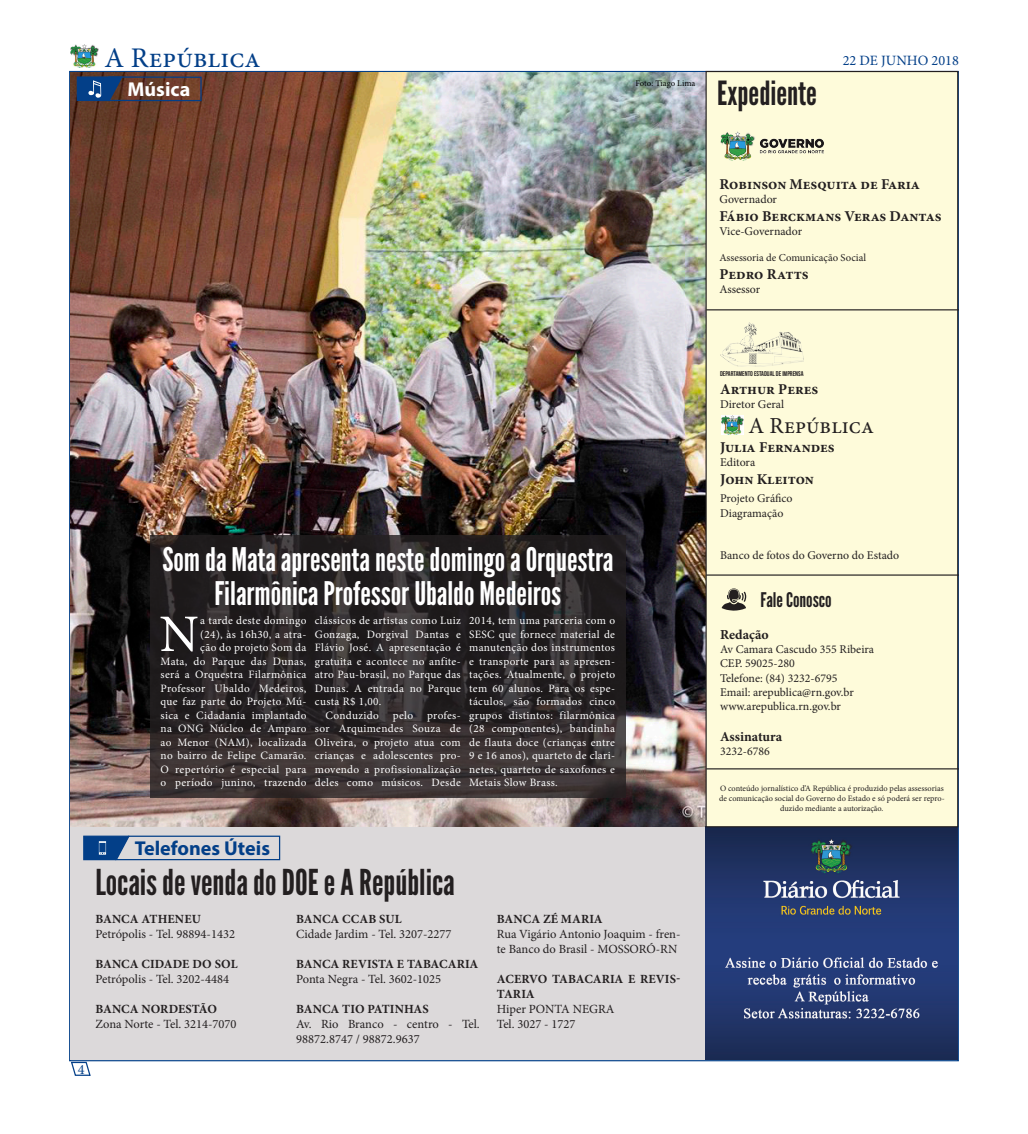
<style>
.page{position:relative;width:1028px;height:1134px;background:#fff}
.page>*{position:absolute;margin:0;border:0;box-sizing:border-box;transform-origin:0 0}
.Parágrafo_com_Capitu{font:52.75px "Minion Pro";color:#fff}
.Titulo{font:35.62px "League Gothic";color:#231f20}
.t1{font:33.25px "League Gothic";color:#231f20}
.Titulo-2{font:32.5px/33.8px "League Gothic";color:#fff;text-align:center}
.t2{font:28.5px "Minion Pro";color:#033f88}
.t3{font:22.88px "Minion Pro";color:#231f20}
.Chapéu{font:700 20.12px "Myriad Pro";color:#033f88}
.t4{font:20.12px "League Gothic";color:#231f20}
.t5{font:700 20.12px "Myriad Pro";color:#fff}
.t6{font:700 15px "Minion Pro";color:#231f20}
.t7{font:14.25px "Minion Pro";color:#033f88}
.t8{font:700 13.75px "Minion Pro";letter-spacing:-.005em;color:#231f20}
.Parágrafo_Básico_1{font:12.5px/15px "Minion Pro";color:#231f20}
.Intertítulos{font:700 12.5px/15px "Minion Pro";letter-spacing:.01em;color:#231f20}
.Parágrafo_Básico_1-2{font:700 12.5px "Minion Pro";letter-spacing:.01em;color:#231f20}
.t9{font:11.88px "Minion Pro";color:#231f20}
.Parágrafo_básico_2{font:11.25px/13.5px "Minion Pro";letter-spacing:.03em;color:#fff;text-align:justify}
.Parágrafo_com_Capitu-2{font:11.25px/13.5px "Minion Pro";letter-spacing:.03em;color:#fff;text-align:right}
.t10{font:10.62px "Minion Pro";color:#231f20}
.Créditos{font:8.75px "Minion Pro";letter-spacing:-.005em;color:#000}
.t11{font:8.25px/10px "Minion Pro";color:#231f20;text-align:center}
.t12{font:6.88px "Bebas Neue";color:#231f20}
</style>
<div class="page">
<svg style="left:70px;top:1061px;width:22px;height:15px"></svg>
<img style="left:71px;top:44px;width:27px;height:23px">
<img style="left:70px;top:72px;width:635px;height:755px">
<div style="left:70px;top:827px;width:635px;height:233px;background:#dcd9da"></div>
<svg style="left:83px;top:835px;width:198px;height:26px"></svg>
<img style="left:705px;top:827px;width:252px;height:232px">
<div style="left:706px;top:72px;width:251px;height:755px;background:#fefbda"></div>
<div style="left:705px;top:71px;width:253px;height:756px;border:1px solid #231f20"></div>
<hr style="left:706px;top:309px;width:252px;height:1px;background:#231f20">
<hr style="left:706px;top:574px;width:252px;height:2px;background:#231f20">
<hr style="left:706px;top:768px;width:252px;height:1px;background:#231f20">
<svg style="left:721px;top:588px;width:25px;height:23px"></svg>
<img style="left:721px;top:416px;width:22px;height:18px">
<img style="left:720px;top:131px;width:104px;height:30px">
<img style="left:720px;top:323px;width:83px;height:44px">
<svg style="left:150px;top:535px;width:475px;height:263px;background:#2c2728"></svg>
<svg style="left:76px;top:75px;width:126px;height:27px;background:#49404d"></svg>
<h3 class="t2" style="left:105px;top:39px;width:157px">A República</h3>
<p class="t5" style="left:128px;top:76px;width:64px">Música</p>
<p class="Créditos" style="left:635px;top:77px;width:61px">Foto: Tiago Lima</p>
<p class="t1" style="left:717px;top:74px;width:101px">Expediente</p>
<p class="t7" style="left:842px;top:50px;width:118px">22 DE JUNHO 2018</p>
<p class="t6" style="left:719px;top:173px;width:202px">Robinson Mesquita de Faria</p>
<p class="t9" style="left:719px;top:191px;width:59px">Governador</p>
<p class="t6" style="left:719px;top:206px;width:223px">Fábio Berckmans Veras Dantas</p>
<p class="t9" style="left:719px;top:223px;width:84px">Vice-Governador</p>
<p class="t10" style="left:719px;top:250px;width:148px">Assessoria de Comunicação Social</p>
<p class="t6" style="left:719px;top:263px;width:91px">Pedro Ratts</p>
<p class="t9" style="left:719px;top:281px;width:42px">Assessor</p>
<p class="Titulo-2" style="left:162px;top:543px;width:452px">Som da Mata apresenta neste domingo a Orquestra<br>Filarmônica Professor Ubaldo Medeiros</p>
<p class="Parágrafo_com_Capitu-2" style="left:160px;top:614px;width:147px">a tarde deste domingo<br>(24), às 16h30, a atra-<br>ção do projeto Som da<br>Mata, do Parque das Dunas, será a Orquestra Filarmônica<br>Professor Ubaldo Medeiros, que faz parte do Projeto Mú&shy;sica e Cidadania implantado na ONG Núcleo de Amparo ao Menor (NAM), localizada no bairro de Felipe Camarão.<br>O repertório é especial para o período junino, trazendo</p>
<p class="Parágrafo_com_Capitu-2" style="left:315px;top:614px;width:147px;text-align:justify">clássicos de artistas como Luiz Gonzaga, Dorgival Dantas e Flávio José. A apresentação é gratuita e acontece no anfite&shy;atro Pau-brasil, no Parque das Dunas. A entrada no Parque custa R$ 1,00.</p>
<p class="Parágrafo_com_Capitu" style="left:159px;top:599px;width:41px">N</p>
<p class="Parágrafo_básico_2" style="left:315px;top:708px;width:147px;text-indent:11px">Conduzido pelo profes&shy;sor Arquimendes Souza de Oliveira, o projeto atua com crianças e adolescentes pro&shy;movendo a profissionalização deles como músicos. Desde</p>
<p class="Parágrafo_básico_2" style="left:469px;top:614px;width:147px">2014, tem uma parceria com o SESC que fornece material de manutenção dos instrumentos e transporte para as apresen&shy;tações. Atualmente, o projeto tem 60 alunos. Para os espe&shy;táculos, são formados cinco grupos distintos: filarmônica (28 componentes), bandinha de flauta doce (crianças entre 9 e 16 anos), quarteto de clari&shy;netes, quarteto de saxofones e Metais Slow Brass.</p>
<p class="t7" style="left:78px;top:1059px;width:8px">4</p>
<p class="Chapéu" style="left:135px;top:835px;width:137px">Telefones Úteis</p>
<p class="Titulo" style="left:95px;top:861px;width:361px">Locais de venda do DOE e A República</p>
<p class="Intertítulos" style="left:95px;top:911px;width:107px">BANCA ATHENEU</p>
<p class="Parágrafo_Básico_1" style="left:95px;top:926px;width:141px">Petrópolis - Tel. 98894-1432</p>
<p class="Intertítulos" style="left:95px;top:956px;width:144px">BANCA CIDADE DO SOL</p>
<p class="Parágrafo_Básico_1" style="left:95px;top:971px;width:135px">Petrópolis - Tel. 3202-4484</p>
<p class="Intertítulos" style="left:95px;top:1001px;width:123px">BANCA NORDESTÃO</p>
<p class="Parágrafo_Básico_1" style="left:95px;top:1016px;width:143px">Zona Norte - Tel. 3214-7070</p>
<p class="Parágrafo_Básico_1-2" style="left:296px;top:910px;width:107px">BANCA CCAB SUL</p>
<p class="Parágrafo_Básico_1" style="left:296px;top:926px;width:157px">Cidade Jardim - Tel. 3207-2277</p>
<p class="Intertítulos" style="left:296px;top:956px;width:184px">BANCA REVISTA E TABACARIA</p>
<p class="Parágrafo_Básico_1" style="left:296px;top:971px;width:147px">Ponta Negra - Tel. 3602-1025</p>
<p class="Intertítulos" style="left:296px;top:1001px;width:134px">BANCA TIO PATINHAS</p>
<p class="Parágrafo_Básico_1" style="left:296px;top:1016px;width:185px">Av. Rio Branco - centro - Tel.<br>98872.8747 / 98872.9637</p>
<p class="Intertítulos" style="left:497px;top:911px;width:107px">BANCA ZÉ MARIA</p>
<p class="Parágrafo_Básico_1" style="left:497px;top:926px;width:185px">Rua Vigário Antonio Joaquim - fren&shy;te Banco do Brasil - MOSSORÓ-RN</p>
<p class="Intertítulos" style="left:497px;top:971px;width:185px">ACERVO TABACARIA E REVIS-<br>TARIA</p>
<p class="Parágrafo_Básico_1" style="left:497px;top:1001px;width:119px">Hiper PONTA NEGRA</p>
<p class="Parágrafo_Básico_1" style="left:497px;top:1016px;width:80px">Tel. 3027 - 1727</p>
<p class="t12" style="left:720px;top:370px;width:85px">DEPARTAMENTO ESTADUAL DE IMPRENSA</p>
<p class="t6" style="left:720px;top:379px;width:100px">Arthur Peres</p>
<p class="t9" style="left:720px;top:397px;width:65px">Diretor Geral</p>
<p class="t6" style="left:720px;top:437px;width:116px">Julia Fernandes</p>
<p class="t9" style="left:720px;top:455px;width:37px">Editora</p>
<p class="t6" style="left:720px;top:469px;width:95px">John Kleiton</p>
<p class="t9" style="left:720px;top:491px;width:74px">Projeto Gráfico</p>
<p class="t9" style="left:720px;top:505px;width:65px">Diagramação</p>
<p class="t9" style="left:720px;top:547px;width:181px">Banco de fotos do Governo do Estado</p>
<p class="t3" style="left:748px;top:410px;width:127px">A República</p>
<p class="t4" style="left:760px;top:588px;width:73px">Fale Conosco</p>
<p class="t8" style="left:720px;top:625px;width:50px">Redação</p>
<p class="t9" style="left:720px;top:641px;width:155px">Av Camara Cascudo 355 Ribeira</p>
<p class="t9" style="left:720px;top:655px;width:76px">CEP. 59025-280</p>
<p class="t9" style="left:720px;top:670px;width:119px">Telefone: (84) 3232-6795</p>
<p class="t9" style="left:720px;top:684px;width:135px">Email: arepublica@rn.gov.br</p>
<p class="t9" style="left:720px;top:698px;width:122px">www.arepublica.rn.gov.br</p>
<p class="t8" style="left:720px;top:727px;width:64px">Assinatura</p>
<p class="t9" style="left:720px;top:743px;width:51px">3232-6786</p>
<p class="t11" style="left:719px;top:783px;width:227px">O conteúdo jornalístico d’A República é produzido pelas assessorias de comunicação social do Governo do Estado e só poderá ser repro&shy;duzido mediante a autorização.</p>
</div>
